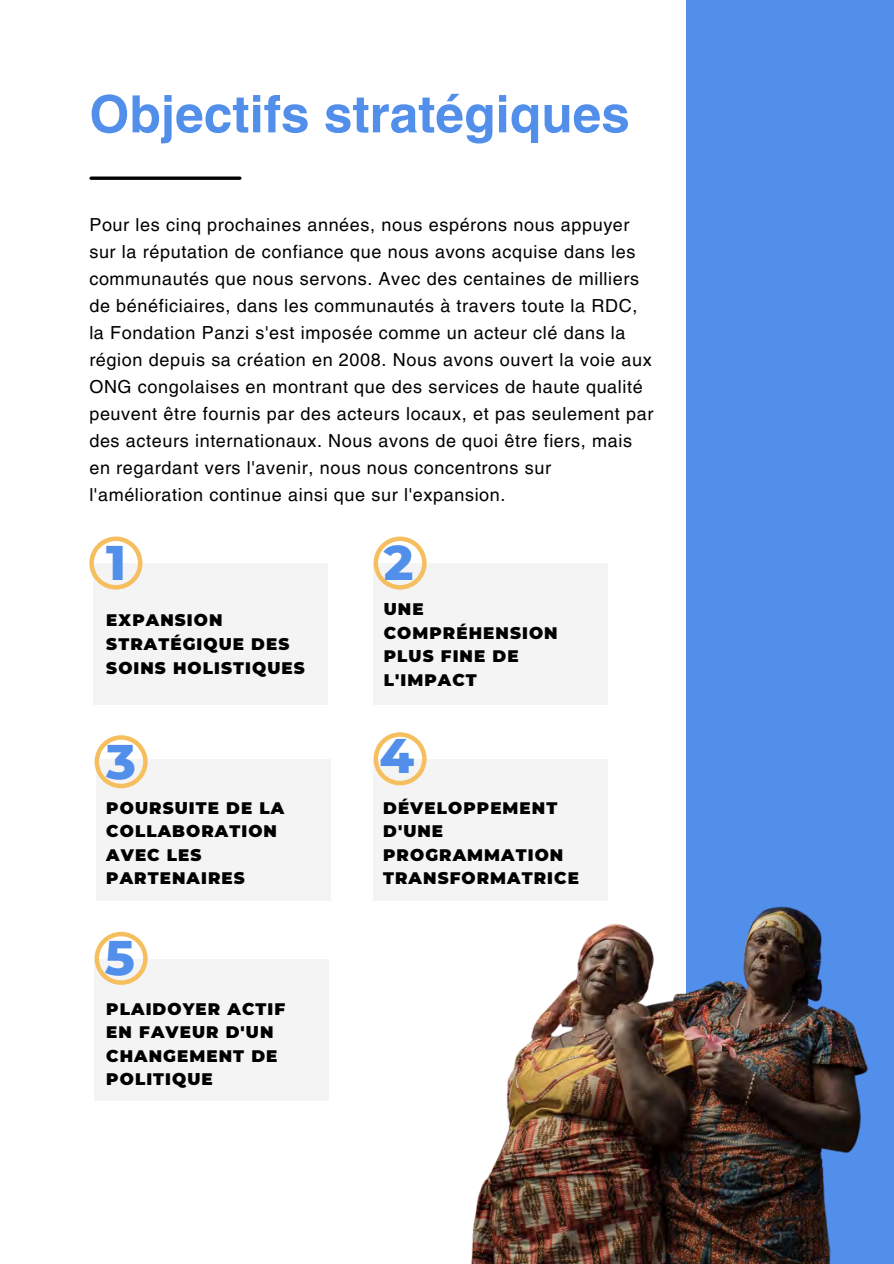
<style>
.page{position:relative;width:894px;height:1264px;background:#fff}
.page>*{position:absolute;margin:0;border:0;box-sizing:border-box;transform-origin:0 0}
.t1{font:700 51.45px "Helvetica LT Pro";color:#528feb}
.t2{font:800 49.5px "Montserrat";color:#528feb}
.t3{font:18px/27px "Helvetica LT Pro";letter-spacing:.035em;color:#000}
.t4{font:900 16.65px/23.5px "Montserrat";letter-spacing:.065em;color:#000}
</style>
<div class="page">
<div style="left:686px;top:0;width:207px;height:1263px;background:#528feb"></div>
<img style="left:471px;top:835px;width:397px;height:428px">
<div style="left:93px;top:563px;width:234px;height:142px;background:#f4f4f4"></div>
<svg style="left:89px;top:536px;width:53px;height:53px"></svg>
<div style="left:373px;top:562px;width:234px;height:142px;background:#f4f4f4"></div>
<svg style="left:373px;top:536px;width:53px;height:53px"></svg>
<div style="left:97px;top:759px;width:234px;height:142px;background:#f4f4f4"></div>
<svg style="left:94px;top:735px;width:53px;height:53px"></svg>
<div style="left:373px;top:759px;width:234px;height:142px;background:#f4f4f4"></div>
<svg style="left:373px;top:732px;width:53px;height:53px"></svg>
<div style="left:94px;top:959px;width:234px;height:142px;background:#f4f4f4"></div>
<svg style="left:94px;top:931px;width:53px;height:53px"></svg>
<svg style="left:91px;top:176px;width:149px;height:4px"></svg>
<h1 class="t1" style="left:89px;top:95px;width:542px">Objectifs stratégiques</h1>
<p class="t3" style="left:89px;top:213px;width:565px">Pour les cinq prochaines années, nous espérons nous appuyer sur la réputation de confiance que nous avons acquise dans les communautés que nous servons. Avec des centaines de milliers de bénéficiaires, dans les communautés à travers toute la RDC, la Fondation Panzi s'est imposée comme un acteur clé dans la région depuis sa création en 2008. Nous avons ouvert la voie aux ONG congolaises en montrant que des services de haute qualité peuvent être fournis par des acteurs locaux, et pas seulement par des acteurs internationaux. Nous avons de quoi être fiers, mais en regardant vers l'avenir, nous nous concentrons sur l'amélioration continue ainsi que sur l'expansion.</p>
<h2 class="t2" style="left:106px;top:531px;width:22px">1</h2>
<p class="t2" style="left:383px;top:531px;width:31px">2</p>
<p class="t4" style="left:383px;top:597px;width:175px">UNE<br>COMPRÉHENSION<br>PLUS FINE DE<br>L'IMPACT</p>
<p class="t4" style="left:106px;top:608px;width:200px">EXPANSION<br>STRATÉGIQUE DES<br>SOINS HOLISTIQUES</p>
<p class="t2" style="left:106px;top:730px;width:31px">3</p>
<p class="t2" style="left:379px;top:724px;width:36px">4</p>
<h2 class="t4" style="left:106px;top:796px;width:179px">POURSUITE DE LA<br>COLLABORATION<br>AVEC LES<br>PARTENAIRES</h2>
<p class="t4" style="left:383px;top:796px;width:197px">DÉVELOPPEMENT<br>D'UNE<br>PROGRAMMATION<br>TRANSFORMATRICE</p>
<p class="t2" style="left:105px;top:927px;width:32px">5</p>
<p class="t4" style="left:106px;top:996px;width:180px">PLAIDOYER ACTIF<br>EN FAVEUR D'UN<br>CHANGEMENT DE<br>POLITIQUE</p>
</div>
